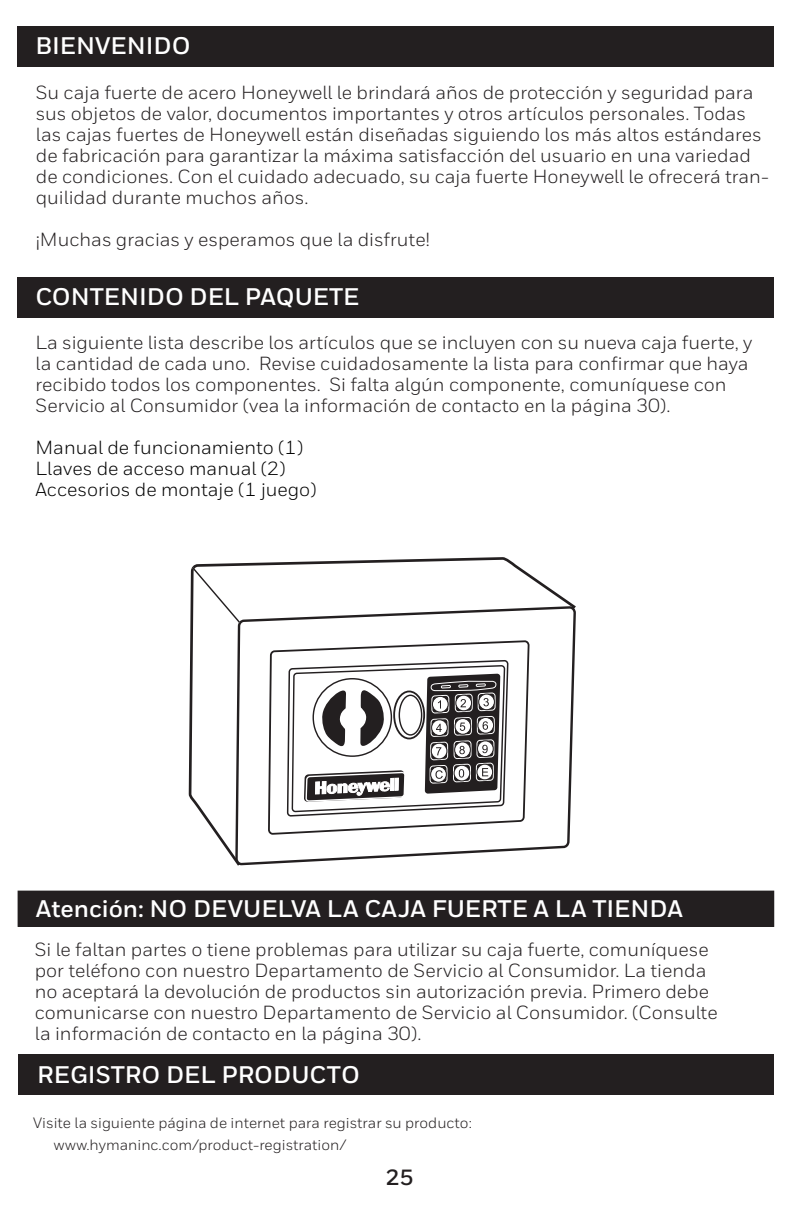
<style>
.page{position:relative;width:792px;height:1224px;background:#fff}
.page>*{position:absolute;margin:0;border:0;box-sizing:border-box;transform-origin:0 0}
.t1{font:700 24px "Honeywell Sans";color:#fff}
._1{font:700 22px "Honeywell Sans";color:#231f20}
.t2{font:19px/21px "Honeywell Sans";color:#231f20}
.t3{font:19px "Honeywell Sans";color:#000}
.t4{font:15px "Honeywell Sans";color:#231f20}
</style>
<div class="page">
<div style="left:18px;top:891px;width:756px;height:35px;background:#231f20"></div>
<div style="left:18px;top:891px;width:756px;height:36px;border:1px solid #231f20"></div>
<div style="left:18px;top:26px;width:756px;height:41px;background:#231f20"></div>
<div style="left:18px;top:277px;width:756px;height:40px;background:#231f20"></div>
<div style="left:18px;top:1054px;width:756px;height:41px;background:#231f20"></div>
<svg style="left:189px;top:558px;width:387px;height:302px"></svg>
<svg style="left:234px;top:607px;width:342px;height:258px"></svg>
<svg style="left:267px;top:641px;width:263px;height:195px"></svg>
<svg style="left:286px;top:661px;width:223px;height:204px"></svg>
<svg style="left:191px;top:566px;width:51px;height:59px"></svg>
<p class="t1" style="left:35px;top:31px;width:157px">BIENVENIDO</p>
<p class="t2" style="left:36px;top:82px;width:735px">Su caja fuerte de acero Honeywell le brindará años de protección y seguridad para sus objetos de valor, documentos importantes y otros artículos personales. Todas las cajas fuertes de Honeywell están diseñadas siguiendo los más altos estándares de fabricación para garantizar la máxima satisfacción del usuario en una variedad de condiciones. Con el cuidado adecuado, su caja fuerte Honeywell le ofrecerá tran&shy;quilidad durante muchos años.</p>
<p class="t2" style="left:36px;top:229px;width:395px">¡Muchas gracias y esperamos que la disfrute!</p>
<p class="t1" style="left:35px;top:282px;width:325px">CONTENIDO DEL PAQUETE</p>
<p class="t2" style="left:35px;top:332px;width:718px">La siguiente lista describe los artículos que se incluyen con su nueva caja fuerte, y la cantidad de cada uno. Revise cuidadosamente la lista para confirmar que haya recibido todos los componentes. Si falta algún componente, comuníquese con Servicio al Consumidor (vea la información de contacto en la página 30).</p>
<p class="t3" style="left:35px;top:436px;width:269px">Manual de funcionamiento (1)</p>
<p class="t3" style="left:35px;top:457px;width:252px">Llaves de acceso manual (2)</p>
<p class="t3" style="left:35px;top:478px;width:283px">Accesorios de montaje (1 juego)</p>
<p class="t1" style="left:36px;top:894px;width:649px">Atención: NO DEVUELVA LA CAJA FUERTE A LA TIENDA</p>
<p class="t2" style="left:35px;top:939px;width:684px">Si le faltan partes o tiene problemas para utilizar su caja fuerte, comuníquese por teléfono con nuestro Departamento de Servicio al Consumidor. La tienda no aceptará la devolución de productos sin autorización previa. Primero debe comunicarse con nuestro Departamento de Servicio al Consumidor. (Consulte la información de contacto en la página 30).</p>
<p class="t1" style="left:37px;top:1060px;width:324px">REGISTRO DEL PRODUCTO</p>
<p class="t4" style="left:33px;top:1114px;width:440px">Visite la siguiente página de internet para registrar su producto:</p>
<p class="t4" style="left:54px;top:1135px;width:294px">www.hymaninc.com/product-registration/</p>
<p class="_1" style="left:386px;top:1164px;width:29px">25</p>
</div>
